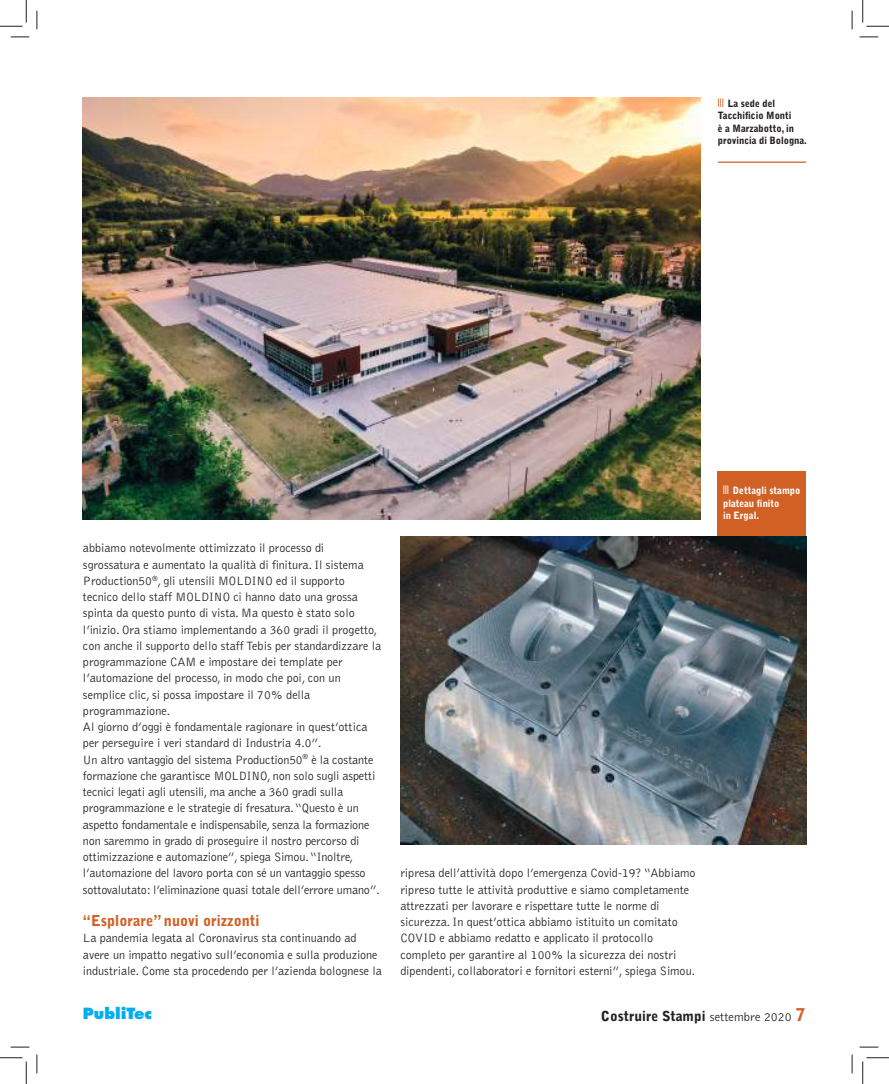
<style>
.page{position:relative;width:889px;height:1084px;background:#fff}
.page>*{position:absolute;margin:0;border:0;box-sizing:border-box;transform-origin:0 0}
.t1{font:900 15px "Bell Gothic";color:#d16025}
.t2{font:800 15px "Futura";color:#00aeef}
.t3{font:900 13.75px "Bell Gothic";color:#241f1f}
.t4{font:300 12.5px/16.2px "Bell Gothic";color:#241f1f}
.t5{font:900 10px/12.5px "Bell Gothic";color:#241f1f;scale:.95 1}
.t6{font:900 10px/12.5px "Bell Gothic";color:#fff;scale:.95 1}
.s1{font-weight:300;font-size:12.5px}
.s2{font-size:17.5px;color:#d16025}
</style>
<div class="page">
<div style="left:718px;top:471px;width:88px;height:77px;background:#d16025"></div>
<img style="left:83px;top:97px;width:617px;height:423px">
<hr style="left:718px;top:161px;width:88px;height:2px;background:#d16025">
<img style="left:400px;top:536px;width:406px;height:309px">
<svg style="left:11px;top:36px;width:18px;height:2px"></svg>
<svg style="left:859px;top:36px;width:19px;height:2px"></svg>
<svg style="left:11px;top:1046px;width:18px;height:2px"></svg>
<svg style="left:859px;top:1046px;width:19px;height:2px"></svg>
<svg style="left:36px;top:11px;width:2px;height:18px"></svg>
<svg style="left:36px;top:1054px;width:2px;height:19px"></svg>
<svg style="left:851px;top:11px;width:2px;height:18px"></svg>
<svg style="left:851px;top:1054px;width:2px;height:19px"></svg>
<svg style="left:0;top:0;width:27px;height:27px"></svg>
<svg style="left:0;top:1057px;width:27px;height:27px"></svg>
<svg style="left:862px;top:0;width:27px;height:27px"></svg>
<svg style="left:862px;top:1057px;width:27px;height:27px"></svg>
<p class="t5" style="left:718px;top:97px;width:95px;text-indent:10px">La sede del<br>Tacchificio Monti<br>è a Marzabotto, in provincia di Bologna.</p>
<p class="t4" style="left:83px;top:540px;width:300px">abbiamo notevolmente ottimizzato il processo di sgrossatura e aumentato la qualità di finitura. Il sistema Production50<sup>®</sup>, gli utensili MOLDINO ed il supporto tecnico dello staff MOLDINO ci hanno dato una grossa spinta da questo punto di vista. Ma questo è stato solo l’inizio. Ora stiamo implementando a 360 gradi il progetto, con anche il supporto dello staff Tebis per standardizzare la programmazione CAM e impostare dei template per l’automazione del processo, in modo che poi, con un semplice clic, si possa impostare il 70% della programmazione.<br>Al giorno d’oggi è fondamentale ragionare in quest’ottica per perseguire i veri standard di Industria 4.0”.<br>Un altro vantaggio del sistema Production50<sup>®</sup> è la costante formazione che garantisce MOLDINO, non solo sugli aspetti tecnici legati agli utensili, ma anche a 360 gradi sulla programmazione e le strategie di fresatura. “Questo è un aspetto fondamentale e indispensabile, senza la formazione non saremmo in grado di proseguire il nostro percorso di ottimizzazione e automazione”, spiega Simou. “Inoltre, l’automazione del lavoro porta con sé un vantaggio spesso sottovalutato: l’eliminazione quasi totale dell’errore umano”.</p>
<p class="t1" style="left:83px;top:912px;width:178px">“Esplorare” nuovi orizzonti</p>
<p class="t4" style="left:83px;top:930px;width:300px">La pandemia legata al Coronavirus sta continuando ad avere un impatto negativo sull’economia e sulla produzione industriale. Come sta procedendo per l’azienda bolognese la</p>
<p class="t4" style="left:400px;top:865px;width:297px">ripresa dell’attività dopo l’emergenza Covid-19? “Abbiamo ripreso tutte le attività produttive e siamo completamente attrezzati per lavorare e rispettare tutte le norme di sicurezza. In quest’ottica abbiamo istituito un comitato COVID e abbiamo redatto e applicato il protocollo completo per garantire al 100% la sicurezza dei nostri dipendenti, collaboratori e fornitori esterni”, spiega Simou.</p>
<p class="t6" style="left:723px;top:484px;width:83px;text-indent:10px">Dettagli stampo plateau finito<br>in Ergal.</p>
<p class="t2" style="left:83px;top:1004px;width:71px">PubliTec</p>
<p class="t3" style="left:601px;top:1007px;width:206px">Costruire Stampi <span class="s1">settembre 2020</span> <span class="s2">7</span></p>
</div>
